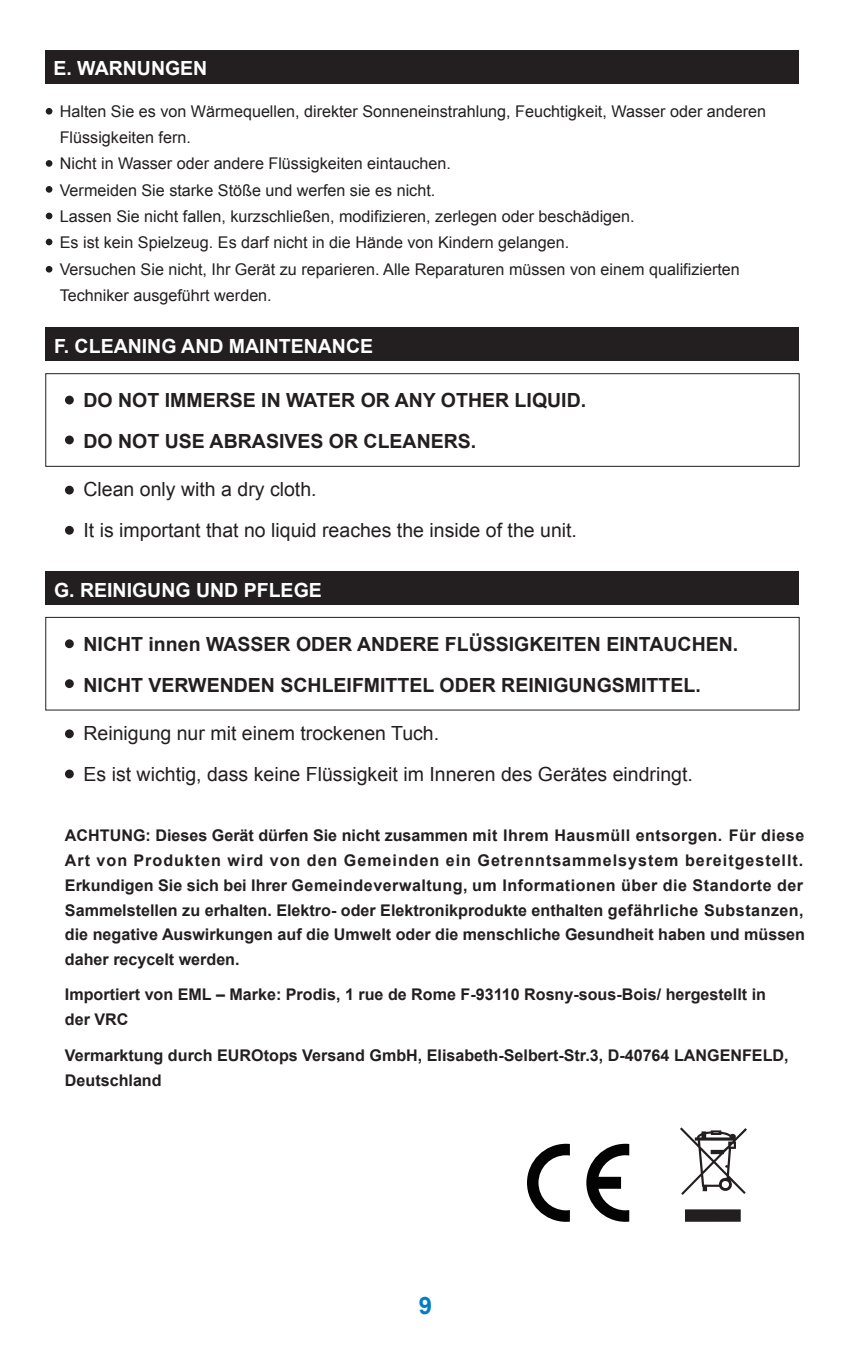
<style>
.page{position:relative;width:851px;height:1361px;background:#fff}
.page>*{position:absolute;margin:0;border:0;box-sizing:border-box;transform-origin:0 0}
.t1{font:700 24px "Arial";color:#007fc5}
.t2{font:19.5px/40.8px "Arial";color:#231f20}
.t3{font:700 19.5px/40.8px "Arial";color:#231f20}
.t4{font:700 19.5px "Arial";color:#fff}
.t5{font:700 16.2px/24.9px "Arial";color:#231f20}
.t6{font:16.2px/26.4px "Arial";color:#231f20}
</style>
<div class="page">
<div style="left:46px;top:51px;width:753px;height:33px;background:#231f20"></div>
<div style="left:46px;top:327px;width:753px;height:34px;background:#231f20"></div>
<div style="left:45px;top:373px;width:754px;height:94px;border:1px solid #231f20"></div>
<div style="left:46px;top:108px;width:6px;height:7px;background:#231f20;border-radius:50%"></div>
<div style="left:46px;top:160px;width:6px;height:7px;background:#231f20;border-radius:50%"></div>
<div style="left:46px;top:186px;width:6px;height:7px;background:#231f20;border-radius:50%"></div>
<svg style="left:46px;top:213px;width:6px;height:6px"></svg>
<svg style="left:46px;top:239px;width:6px;height:6px"></svg>
<div style="left:46px;top:266px;width:6px;height:7px;background:#231f20;border-radius:50%"></div>
<div style="left:65px;top:396px;width:9px;height:8px;background:#231f20;border-radius:50%"></div>
<div style="left:65px;top:435px;width:9px;height:9px;background:#231f20;border-radius:50%"></div>
<div style="left:65px;top:486px;width:9px;height:8px;background:#231f20;border-radius:50%"></div>
<div style="left:65px;top:526px;width:9px;height:9px;background:#231f20;border-radius:50%"></div>
<div style="left:46px;top:571px;width:753px;height:34px;background:#231f20"></div>
<div style="left:45px;top:617px;width:754px;height:93px;border:1px solid #231f20"></div>
<div style="left:65px;top:639px;width:9px;height:9px;background:#231f20;border-radius:50%"></div>
<div style="left:65px;top:679px;width:9px;height:9px;background:#231f20;border-radius:50%"></div>
<div style="left:65px;top:729px;width:9px;height:9px;background:#231f20;border-radius:50%"></div>
<div style="left:65px;top:769px;width:9px;height:9px;background:#231f20;border-radius:50%"></div>
<svg style="left:680px;top:1127px;width:66px;height:68px"></svg>
<svg style="left:685px;top:1209px;width:55px;height:12px"></svg>
<svg style="left:527px;top:1143px;width:43px;height:79px"></svg>
<svg style="left:586px;top:1143px;width:43px;height:78px"></svg>
<p class="t4" style="left:53px;top:56px;width:155px">E. WARNUNGEN</p>
<p class="t6" style="left:60px;top:98px;width:707px">Halten Sie es von Wärmequellen, direkter Sonneneinstrahlung, Feuchtigkeit, Wasser oder anderen Flüssigkeiten fern.<br>Nicht in Wasser oder andere Flüssigkeiten eintauchen.<br>Vermeiden Sie starke Stöße und werfen sie es nicht.<br>Lassen Sie nicht fallen, kurzschließen, modifizieren, zerlegen oder beschädigen.<br>Es ist kein Spielzeug. Es darf nicht in die Hände von Kindern gelangen.<br>Versuchen Sie nicht, Ihr Gerät zu reparieren. Alle Reparaturen müssen von einem qualifizierten Techniker ausgeführt werden.</p>
<p class="t4" style="left:54px;top:333px;width:320px">F. CLEANING AND MAINTENANCE</p>
<p class="t3" style="left:83px;top:381px;width:504px">DO NOT IMMERSE IN WATER OR ANY OTHER LIQUID.<br>DO NOT USE ABRASIVES OR CLEANERS.</p>
<p class="t2" style="left:83px;top:469px;width:495px">Clean only with a dry cloth.<br>It is important that no liquid reaches the inside of the unit.</p>
<p class="t4" style="left:54px;top:577px;width:269px">G. REINIGUNG UND PFLEGE</p>
<p class="t3" style="left:83px;top:624px;width:656px">NICHT innen WASSER ODER ANDERE FLÜSSIGKEITEN EINTAUCHEN.<br>NICHT VERWENDEN SCHLEIFMITTEL ODER REINIGUNGSMITTEL.</p>
<p class="t2" style="left:83px;top:713px;width:611px">Reinigung nur mit einem trockenen Tuch.<br>Es ist wichtig, dass keine Flüssigkeit im Inneren des Gerätes eindringt.</p>
<p class="t5" style="left:65px;top:823px;width:741px;text-align:justify">ACHTUNG: Dieses Gerät dürfen Sie nicht zusammen mit Ihrem Hausmüll entsorgen. Für diese Art von Produkten wird von den Gemeinden ein Getrenntsammelsystem bereitgestellt.<br>Erkundigen Sie sich bei Ihrer Gemeindeverwaltung, um Informationen über die Standorte der Sammelstellen zu erhalten. Elektro- oder Elektronikprodukte enthalten gefährliche Substanzen, die negative Auswirkungen auf die Umwelt oder die menschliche Gesundheit haben und müssen daher recycelt werden.</p>
<p class="t5" style="left:65px;top:982px;width:702px">Importiert von EML – Marke: Prodis, 1 rue de Rome F-93110 Rosny-sous-Bois/ hergestellt in der VRC</p>
<p class="t5" style="left:65px;top:1043px;width:725px">Vermarktung durch EUROtops Versand GmbH, Elisabeth-Selbert-Str.3, D-40764 LANGENFELD,<br>Deutschland</p>
<h1 class="t1" style="left:419px;top:1289px;width:15px">9</h1>
</div>
